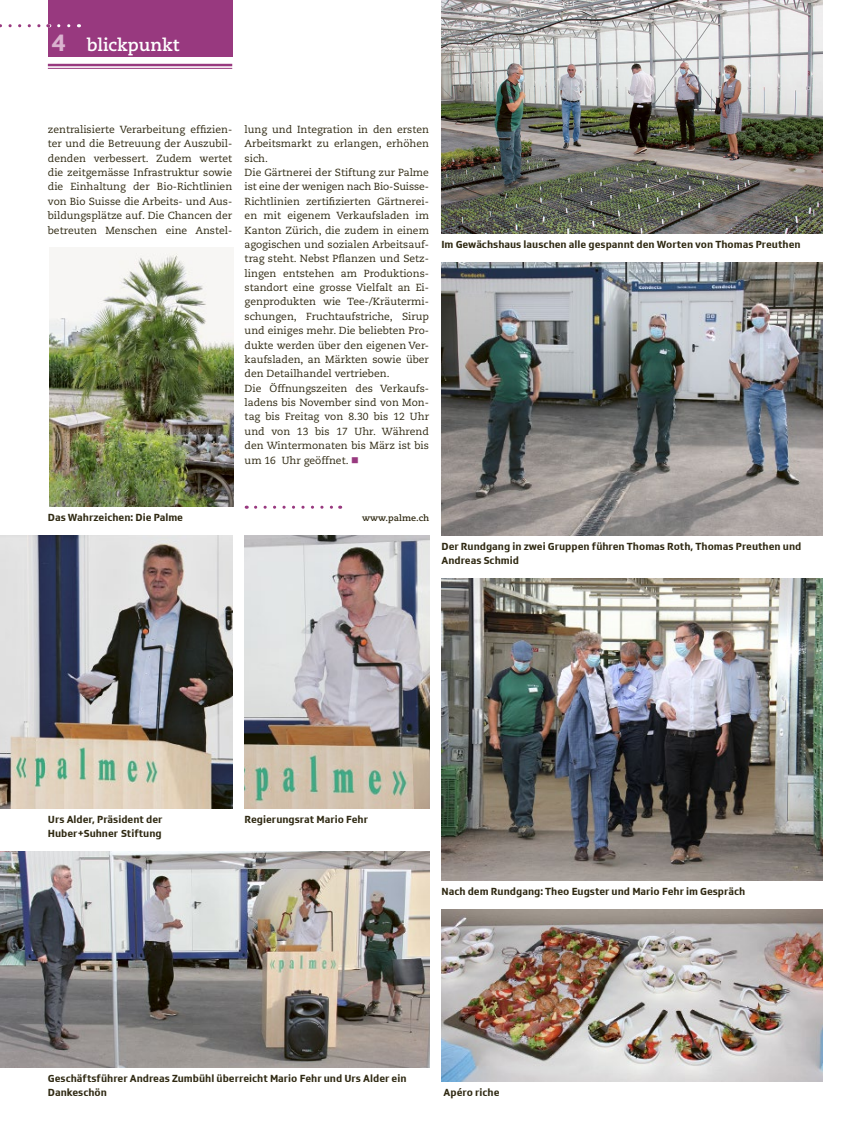
<style>
.page{position:relative;width:851px;height:1134px;background:#fff}
.page>*{position:absolute;margin:0;border:0;box-sizing:border-box;transform-origin:0 0}
.t1{font:700 17.5px "Caecilia";color:#fff}
.t2{font:700 10.62px/14.4px "SRGSSR Type";color:#2f2912}
.t3{font:10.25px/14.4px "Caecilia";color:#2f2912;text-align:justify}
.t4{font:700 8.75px "Caecilia";color:#2f2912}
.s1{font-family:"SRGSSR Type";font-size:25px;color:#dab2cf}
.s2{color:#98397f}
</style>
<div class="page">
<div style="left:48px;top:0;width:184px;height:57px;background:#98397f"></div>
<svg style="left:59px;top:24px;width:20px;height:3px"></svg>
<svg style="left:0;top:24px;width:50px;height:3px"></svg>
<hr style="left:48px;top:64px;width:184px;height:2px;background:#98397f">
<hr style="left:48px;top:68px;width:184px;height:1px;background:#98397f">
<img style="left:244px;top:535px;width:185px;height:273px">
<img style="left:441px;top:0;width:381px;height:233px">
<img style="left:441px;top:578px;width:381px;height:302px">
<img style="left:0;top:535px;width:232px;height:273px">
<img style="left:0;top:852px;width:429px;height:215px">
<img style="left:441px;top:262px;width:381px;height:273px">
<img style="left:441px;top:909px;width:381px;height:173px">
<svg style="left:255px;top:506px;width:85px;height:3px"></svg>
<img style="left:49px;top:248px;width:185px;height:259px">
<h1 class="t1" style="left:51px;top:34px;width:129px"><span class="s1">4</span> blickpunkt</h1>
<p class="t3" style="left:48px;top:122px;width:186px">zentralisierte Verarbeitung effizien&shy;ter und die Betreuung der Auszubil&shy;denden verbessert. Zudem wertet die zeitgemässe Infrastruktur sowie die Einhaltung der Bio-Richtlinien von Bio Suisse die Arbeits- und Aus&shy;bildungsplätze auf. Die Chancen der betreuten Menschen eine Anstel-</p>
<p class="t3" style="left:244px;top:122px;width:186px;text-align:left">lung und Integration in den ersten<br>Arbeitsmarkt zu erlangen, erhöhen sich.<br>Die Gärtnerei der Stiftung zur Palme ist eine der wenigen nach Bio-Suisse-<br>Richtlinien zertifizierten Gärtnerei&shy;en mit eigenem Verkaufsladen im<br>Kanton Zürich, die zudem in einem agogischen und sozialen Arbeitsauf&shy;trag steht. Nebst Pflanzen und Setz&shy;lingen entstehen am Produktions&shy;standort eine grosse Vielfalt an Ei&shy;genprodukten wie Tee-/Kräutermi&shy;schungen, Fruchtaufstriche, Sirup und einiges mehr. Die beliebten Pro&shy;dukte werden über den eigenen Ver&shy;kaufsladen, an Märkten sowie über den Detailhandel vertrieben.<br>Die Öffnungszeiten des Verkaufs&shy;ladens bis November sind von Mon&shy;tag bis Freitag von 8.30 bis 12 Uhr und von 13 bis 17 Uhr. Während den Wintermonaten bis März ist bis um 16 Uhr geöffnet. <span class="s2">■</span></p>
<p class="t2" style="left:441px;top:237px;width:360px">Im Gewächshaus lauschen alle gespannt den Worten von Thomas Preuthen</p>
<p class="t2" style="left:48px;top:510px;width:137px">Das Wahrzeichen: Die Palme</p>
<p class="t4" style="left:362px;top:513px;width:68px">www.palme.ch</p>
<p class="t2" style="left:441px;top:539px;width:361px">Der Rundgang in zwei Gruppen führen Thomas Roth, Thomas Preuthen und<br>Andreas Schmid</p>
<p class="t2" style="left:48px;top:812px;width:116px">Urs Alder, Präsident der<br>Huber+Suhner Stiftung</p>
<p class="t2" style="left:244px;top:812px;width:125px">Regierungsrat Mario Fehr</p>
<p class="t2" style="left:441px;top:884px;width:305px">Nach dem Rundgang: Theo Eugster und Mario Fehr im Gespräch</p>
<p class="t2" style="left:48px;top:1071px;width:360px">Geschäftsführer Andreas Zumbühl überreicht Mario Fehr und Urs Alder ein<br>Dankeschön</p>
<p class="t2" style="left:443px;top:1085px;width:57px">Apéro riche</p>
</div>
